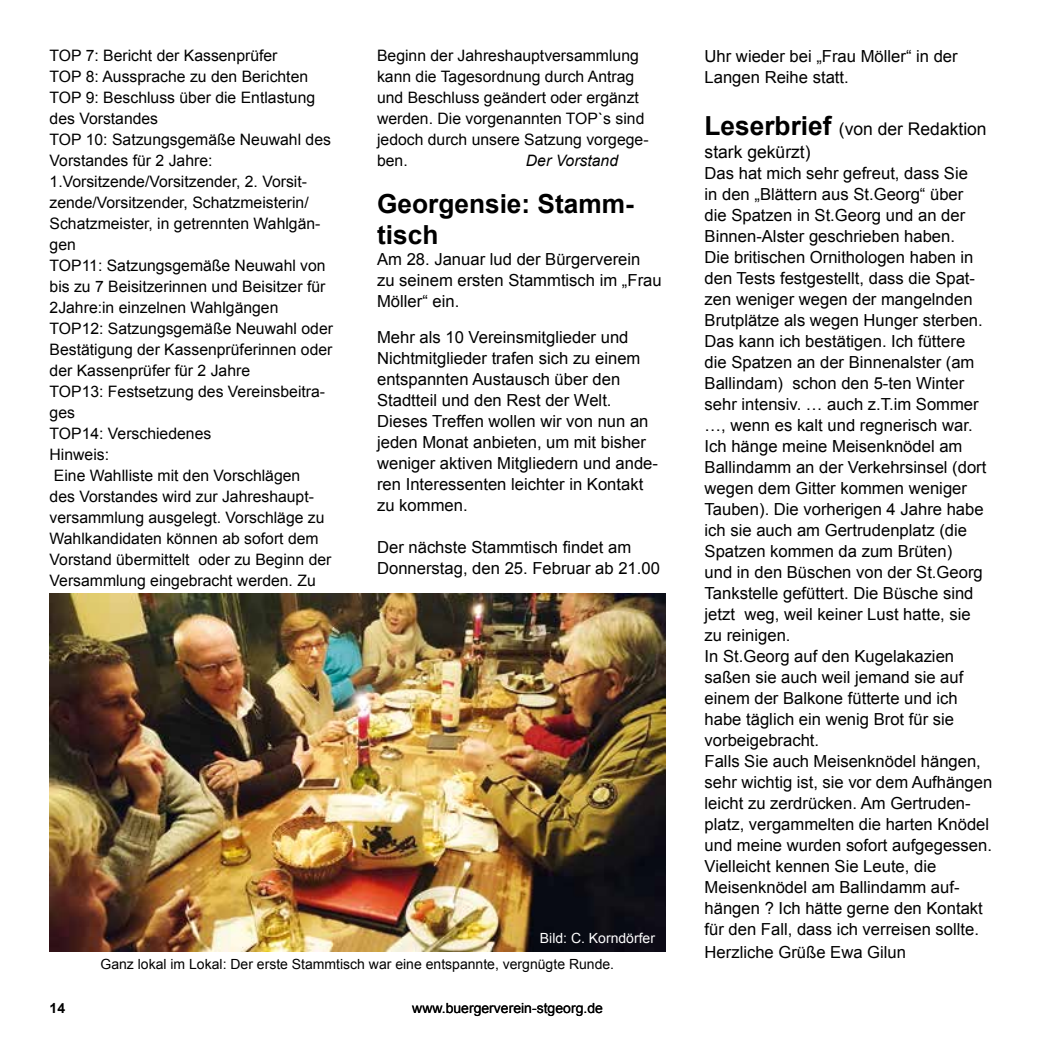
<style>
.page{position:relative;width:1042px;height:1042px;background:#fff}
.page>*{position:absolute;margin:0;border:0;box-sizing:border-box;transform-origin:0 0}
.t1{font:700 26.25px/31.5px "Arial";color:#000}
.t2{font:17.5px/22.8px "Arial";color:#000}
.t3{font:16.62px/21px "Arial";color:#000}
.t4{font:15.75px/21px "Arial";color:#000}
.t5{font:italic 15.75px "Arial";color:#000}
.t6{font:14px "Arial";color:#000}
.t7{font:14px "Arial";color:#fff}
.t8{font:700 14px "Arial";color:#000}
.s1{font-weight:700;font-size:26.25px}
</style>
<div class="page">
<img style="left:50px;top:594px;width:615px;height:357px">
<p class="t4" style="left:50px;top:45px;width:285px">TOP 7: Bericht der Kassenprüfer<br>TOP 8: Aussprache zu den Berichten<br>TOP 9: Beschluss über die Entlastung des Vorstandes<br>TOP 10: Satzungsgemäße Neuwahl des<br>Vorstandes für 2 Jahre:<br>1.Vorsitzende/Vorsitzender, 2. Vorsit&shy;zende/Vorsitzender, Schatzmeisterin/<br>Schatzmeister, in getrennten Wahlgän&shy;gen<br>TOP11: Satzungsgemäße Neuwahl von bis zu 7 Beisitzerinnen und Beisitzer für<br>2Jahre:in einzelnen Wahlgängen<br>TOP12: Satzungsgemäße Neuwahl oder<br>Bestätigung der Kassenprüferinnen oder der Kassenprüfer für 2 Jahre<br>TOP13: Festsetzung des Vereinsbeitra&shy;ges<br>TOP14: Verschiedenes<br>Hinweis:<br>Eine Wahlliste mit den Vorschlägen<br>des Vorstandes wird zur Jahreshaupt&shy;versammlung ausgelegt. Vorschläge zu<br>Wahlkandidaten können ab sofort dem<br>Vorstand übermittelt oder zu Beginn der<br>Versammlung eingebracht werden. Zu</p>
<p class="t4" style="left:377px;top:45px;width:273px">Beginn der Jahreshauptversammlung kann die Tagesordnung durch Antrag und Beschluss geändert oder ergänzt werden. Die vorgenannten TOP`s sind jedoch durch unsere Satzung vorgege&shy;ben.</p>
<p class="t5" style="left:526px;top:150px;width:94px">Der Vorstand</p>
<h1 class="t1" style="left:377px;top:188px;width:258px">Georgensie: Stamm&shy;tisch</h1>
<p class="t3" style="left:377px;top:249px;width:286px">Am 28. Januar lud der Bürgerverein zu seinem ersten Stammtisch im „Frau<br>Möller“ ein.</p>
<p class="t3" style="left:377px;top:327px;width:282px">Mehr als 10 Vereinsmitglieder und<br>Nichtmitglieder trafen sich zu einem entspannten Austausch über den<br>Stadtteil und den Rest der Welt.<br>Dieses Treffen wollen wir von nun an jeden Monat anbieten, um mit bisher weniger aktiven Mitgliedern und ande&shy;ren Interessenten leichter in Kontakt zu kommen.</p>
<p class="t3" style="left:377px;top:537px;width:284px">Der nächste Stammtisch findet am<br>Donnerstag, den 25. Februar ab 21.00</p>
<p class="t7" style="left:540px;top:929px;width:117px">Bild: C. Korndörfer</p>
<p class="t6" style="left:100px;top:955px;width:515px">Ganz lokal im Lokal: Der erste Stammtisch war eine entspannte, vergnügte Runde.</p>
<p class="t8" style="left:50px;top:999px;width:17px">14</p>
<p class="t6" style="left:412px;top:999px;width:192px">www.buergerverein-stgeorg.de</p>
<p class="t3" style="left:704px;top:46px;width:255px">Uhr wieder bei „Frau Möller“ in der<br>Langen Reihe statt.</p>
<p class="t2" style="left:704px;top:118px;width:284px"><span class="s1">Leserbrief</span> (von der Redaktion stark gekürzt)</p>
<p class="t3" style="left:704px;top:163px;width:289px">Das hat mich sehr gefreut, dass Sie<br>in den „Blättern aus St.Georg“ über<br>die Spatzen in St.Georg und an der Binnen-Alster geschrieben haben.<br>Die britischen Ornithologen haben in den Tests festgestellt, dass die Spat&shy;zen weniger wegen der mangelnden Brutplätze als wegen Hunger sterben.<br>Das kann ich bestätigen. Ich füttere<br>die Spatzen an der Binnenalster (am Ballindam) schon den 5-ten Winter sehr intensiv. … auch z.T.im Sommer …, wenn es kalt und regnerisch war.<br>Ich hänge meine Meisenknödel am Ballindamm an der Verkehrsinsel (dort wegen dem Gitter kommen weniger Tauben). Die vorherigen 4 Jahre habe ich sie auch am Gertrudenplatz (die Spatzen kommen da zum Brüten)<br>und in den Büschen von der St.Georg Tankstelle gefüttert. Die Büsche sind jetzt weg, weil keiner Lust hatte, sie zu reinigen.<br>In St.Georg auf den Kugelakazien saßen sie auch weil jemand sie auf einem der Balkone fütterte und ich habe täglich ein wenig Brot für sie vorbeigebracht.<br>Falls Sie auch Meisenknödel hängen, sehr wichtig ist, sie vor dem Aufhängen leicht zu zerdrücken. Am Gertruden&shy;platz, vergammelten die harten Knödel und meine wurden sofort aufgegessen.<br>Vielleicht kennen Sie Leute, die Meisenknödel am Ballindamm auf&shy;hängen ? Ich hätte gerne den Kontakt für den Fall, dass ich verreisen sollte.</p>
<p class="t3" style="left:704px;top:941px;width:203px">Herzliche Grüße Ewa Gilun</p>
</div>
